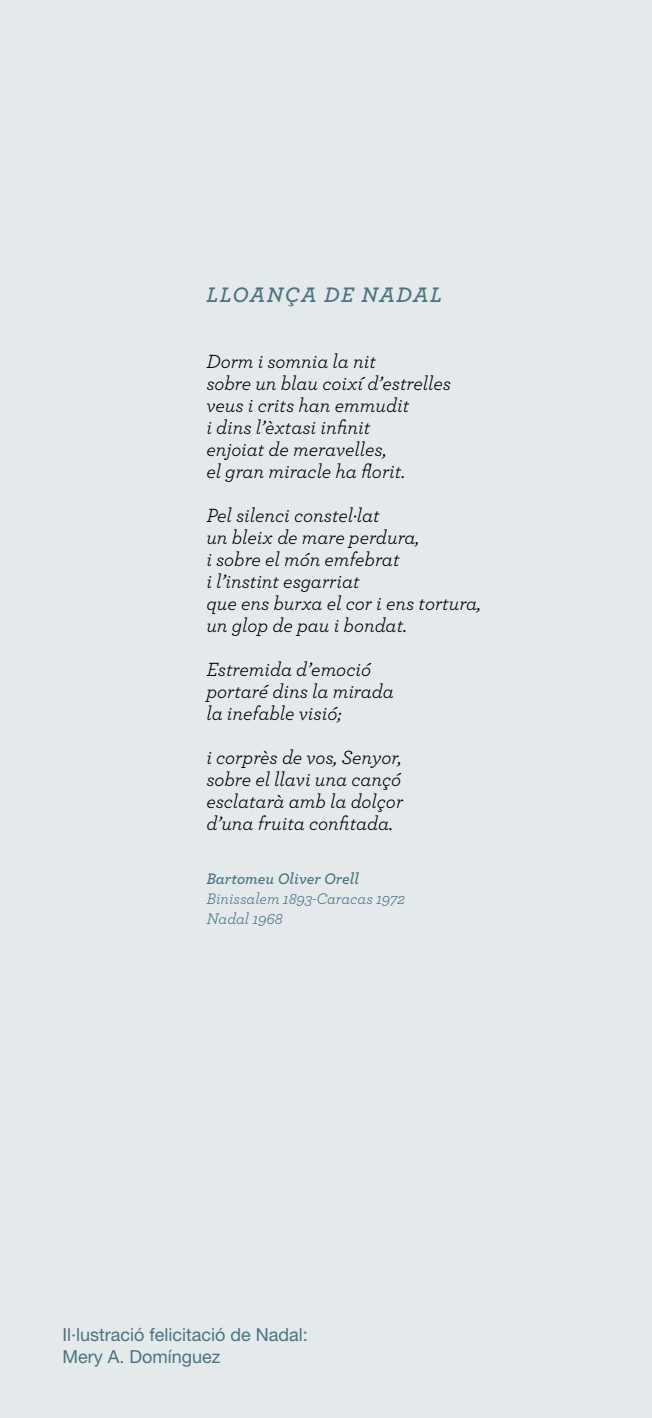
<style>
.page{position:relative;width:652px;height:1418px;background:#fff}
.page>*{position:absolute;margin:0;border:0;box-sizing:border-box;transform-origin:0 0}
.t1{font:italic 600 22px "Archer Pro";letter-spacing:.07em;color:#4a7482}
.t2{font:italic 20px/22px "Archer Pro";color:#000}
.t3{font:18px/22px "Helvetica Neue LT Std";color:#4a7482}
.t4{font:italic 16px/20px "Archer Pro";color:#4a7482}
.t5{font:italic 600 16px "Archer Pro";color:#4a7482}
</style>
<div class="page">
<div style="left:0;top:0;width:652px;height:1417px;background:#e4eaec"></div>
<p class="t1" style="left:206px;top:278px;width:237px">LLOANÇA DE NADAL</p>
<p class="t2" style="left:206px;top:349px;width:246px">Dorm i somnia la nit<br>sobre un blau coixí d’estrelles veus i crits han emmudit<br>i dins l’èxtasi infinit<br>enjoiat de meravelles,<br>el gran miracle ha florit.</p>
<p class="t2" style="left:206px;top:503px;width:276px">Pel silenci constel·lat<br>un bleix de mare perdura,<br>i sobre el món emfebrat<br>i l’instint esgarriat<br>que ens burxa el cor i ens tortura, un glop de pau i bondat.</p>
<p class="t2" style="left:206px;top:657px;width:189px">Estremida d’emoció portaré dins la mirada la inefable visió;</p>
<p class="t2" style="left:206px;top:745px;width:198px;text-align:justify">i corprès de vos, Senyor, sobre el llavi una cançó esclatarà amb la dolçor d’una fruita confitada.</p>
<p class="t5" style="left:206px;top:866px;width:154px">Bartomeu Oliver Orell</p>
<p class="t4" style="left:206px;top:887px;width:200px">Binissalem 1893-Caracas 1972<br>Nadal 1968</p>
<p class="t3" style="left:62px;top:1323px;width:247px">Il·lustració felicitació de Nadal:<br>Mery A. Domínguez</p>
</div>
